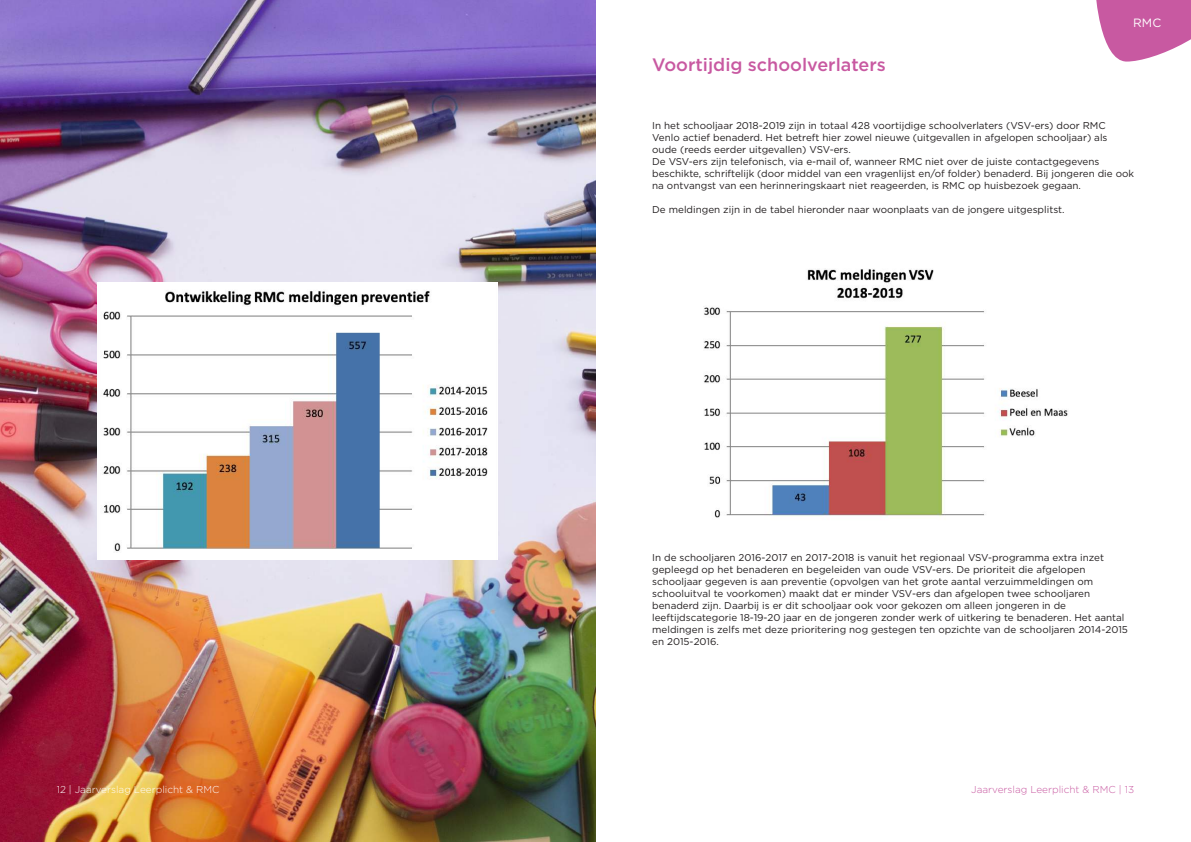
<style>
.page{position:relative;width:1191px;height:842px;background:#fff}
.page>*{position:absolute;margin:0;border:0;box-sizing:border-box;transform-origin:0 0}
.t1{font:500 18px "Gotham";color:#c859a1}
.t2{font:12px "Gotham";color:#fff}
.t3{font:300 10px "Gotham";color:#fff}
.t4{font:300 10px "Gotham";color:#c859a1}
.t5{font:9.9px/12px "Gotham";color:#231f20}
</style>
<div class="page">
<svg style="left:595px;top:0;width:1px;height:62px"></svg>
<svg style="left:1096px;top:0;width:95px;height:62px"></svg>
<img style="left:0;top:0;width:595px;height:842px">
<img style="left:98px;top:283px;width:400px;height:276px">
<img style="left:704px;top:269px;width:364px;height:249px">
<p class="t3" style="left:57px;top:783px;width:164px">12 | Jaarverslag Leerplicht &amp; RMC</p>
<h2 class="t1" style="left:652px;top:53px;width:235px">Voortijdig schoolverlaters</h2>
<p class="t2" style="left:1133px;top:15px;width:29px">RMC</p>
<p class="t5" style="left:652px;top:119px;width:483px">In het schooljaar 2018-2019 zijn in totaal 428 voortijdige schoolverlaters (VSV-ers) door RMC Venlo actief benaderd. Het betreft hier zowel nieuwe (uitgevallen in afgelopen schooljaar) als oude (reeds eerder uitgevallen) VSV-ers.<br>De VSV-ers zijn telefonisch, via e-mail of, wanneer RMC niet over de juiste contactgegevens beschikte, schriftelijk (door middel van een vragenlijst en/of folder) benaderd. Bij jongeren die ook na ontvangst van een herinneringskaart niet reageerden, is RMC op huisbezoek gegaan.</p>
<p class="t5" style="left:652px;top:203px;width:414px">De meldingen zijn in de tabel hieronder naar woonplaats van de jongere uitgesplitst.</p>
<p class="t5" style="left:652px;top:551px;width:477px">In de schooljaren 2016-2017 en 2017-2018 is vanuit het regionaal VSV-programma extra inzet gepleegd op het benaderen en begeleiden van oude VSV-ers. De prioriteit die afgelopen schooljaar gegeven is aan preventie (opvolgen van het grote aantal verzuimmeldingen om schooluitval te voorkomen) maakt dat er minder VSV-ers dan afgelopen twee schooljaren benaderd zijn. Daarbij is er dit schooljaar ook voor gekozen om alleen jongeren in de leeftijdscategorie 18-19-20 jaar en de jongeren zonder werk of uitkering te benaderen. Het aantal meldingen is zelfs met deze prioritering nog gestegen ten opzichte van de schooljaren 2014-2015 en 2015-2016.</p>
<p class="t4" style="left:971px;top:783px;width:164px">Jaarverslag Leerplicht &amp; RMC | 13</p>
</div>
